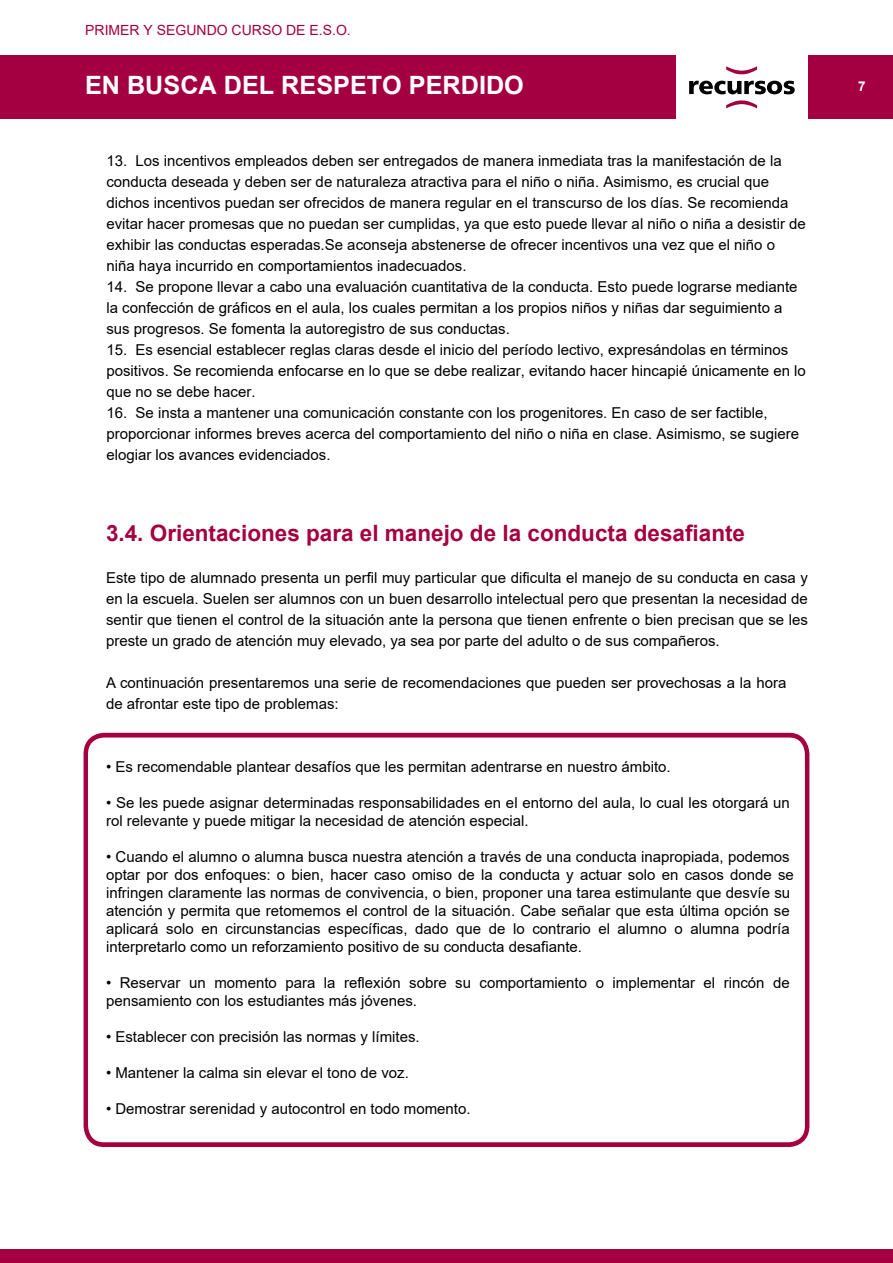
<style>
.page{position:relative;width:893px;height:1263px;background:#fff}
.page>*{position:absolute;margin:0;border:0;box-sizing:border-box;transform-origin:0 0}
.t1{font:700 25.2px "Arial";color:#fff}
.t2{font:700 22.5px "Arial";color:#a40041}
.t3{font:15px/21px "Arial";color:#000}
.t4{font:13.95px "Arial";color:#a40041}
.t5{font:700 13.5px "Arial";color:#fff}
</style>
<div class="page">
<div style="left:0;top:1249px;width:893px;height:14px;background:#a40041"></div>
<svg style="left:83px;top:732px;width:727px;height:412px"></svg>
<div style="left:0;top:55px;width:893px;height:64px;background:#a40041"></div>
<div style="left:676px;top:55px;width:132px;height:65px;background:#fff"></div>
<svg style="left:689px;top:81px;width:106px;height:13px"></svg>
<svg style="left:726px;top:66px;width:31px;height:8px"></svg>
<svg style="left:726px;top:100px;width:31px;height:9px"></svg>
<p class="t4" style="left:85px;top:21px;width:267px">PRIMER Y SEGUNDO CURSO DE E.S.O.</p>
<h1 class="t1" style="left:85px;top:68px;width:440px">EN BUSCA DEL RESPETO PERDIDO</h1>
<p class="t3" style="left:106px;top:150px;width:701px">13. Los incentivos empleados deben ser entregados de manera inmediata tras la manifestación de la conducta deseada y deben ser de naturaleza atractiva para el niño o niña. Asimismo, es crucial que dichos incentivos puedan ser ofrecidos de manera regular en el transcurso de los días. Se recomienda evitar hacer promesas que no puedan ser cumplidas, ya que esto puede llevar al niño o niña a desistir de exhibir las conductas esperadas.Se aconseja abstenerse de ofrecer incentivos una vez que el niño o niña haya incurrido en comportamientos inadecuados.</p>
<p class="t3" style="left:106px;top:276px;width:693px">14. Se propone llevar a cabo una evaluación cuantitativa de la conducta. Esto puede lograrse mediante la confección de gráficos en el aula, los cuales permitan a los propios niños y niñas dar seguimiento a sus progresos. Se fomenta la autoregistro de sus conductas.</p>
<p class="t3" style="left:106px;top:339px;width:701px">15. Es esencial establecer reglas claras desde el inicio del período lectivo, expresándolas en términos positivos. Se recomienda enfocarse en lo que se debe realizar, evitando hacer hincapié únicamente en lo que no se debe hacer.</p>
<p class="t3" style="left:106px;top:402px;width:694px">16. Se insta a mantener una comunicación constante con los progenitores. En caso de ser factible, proporcionar informes breves acerca del comportamiento del niño o niña en clase. Asimismo, se sugiere elogiar los avances evidenciados.</p>
<h2 class="t2" style="left:106px;top:517px;width:641px">3.4. Orientaciones para el manejo de la conducta desafiante</h2>
<p class="t3" style="left:106px;top:567px;width:703px;text-align:justify">Este tipo de alumnado presenta un perfil muy particular que dificulta el manejo de su conducta en casa y en la escuela. Suelen ser alumnos con un buen desarrollo intelectual pero que presentan la necesidad de sentir que tienen el control de la situación ante la persona que tienen enfrente o bien precisan que se les preste un grado de atención muy elevado, ya sea por parte del adulto o de sus compañeros.</p>
<p class="t3" style="left:106px;top:672px;width:682px">A continuación presentaremos una serie de recomendaciones que pueden ser provechosas a la hora de afrontar este tipo de problemas:</p>
<p class="t3" style="left:106px;top:756px;width:566px">• Es recomendable plantear desafíos que les permitan adentrarse en nuestro ámbito.</p>
<p class="t3" style="left:106px;top:793px;width:685px;line-height:18px">• Se les puede asignar determinadas responsabilidades en el entorno del aula, lo cual les otorgará un rol relevante y puede mitigar la necesidad de atención especial.</p>
<p class="t3" style="left:106px;top:847px;width:689px;line-height:18px">• Cuando el alumno o alumna busca nuestra atención a través de una conducta inapropiada, podemos optar por dos enfoques: o bien, hacer caso omiso de la conducta y actuar solo en casos donde se infringen claramente las normas de convivencia, o bien, proponer una tarea estimulante que desvíe su atención y permita que retomemos el control de la situación. Cabe señalar que esta última opción se aplicará solo en circunstancias específicas, dado que de lo contrario el alumno o alumna podría interpretarlo como un reforzamiento positivo de su conducta desafiante.</p>
<p class="t3" style="left:106px;top:973px;width:685px;line-height:18px">• Reservar un momento para la reflexión sobre su comportamiento o implementar el rincón de pensamiento con los estudiantes más jóvenes.</p>
<p class="t3" style="left:106px;top:1026px;width:315px">• Establecer con precisión las normas y límites.</p>
<p class="t3" style="left:106px;top:1062px;width:304px">• Mantener la calma sin elevar el tono de voz.</p>
<p class="t3" style="left:106px;top:1098px;width:366px">• Demostrar serenidad y autocontrol en todo momento.</p>
<p class="t5" style="left:858px;top:77px;width:9px">7</p>
</div>
